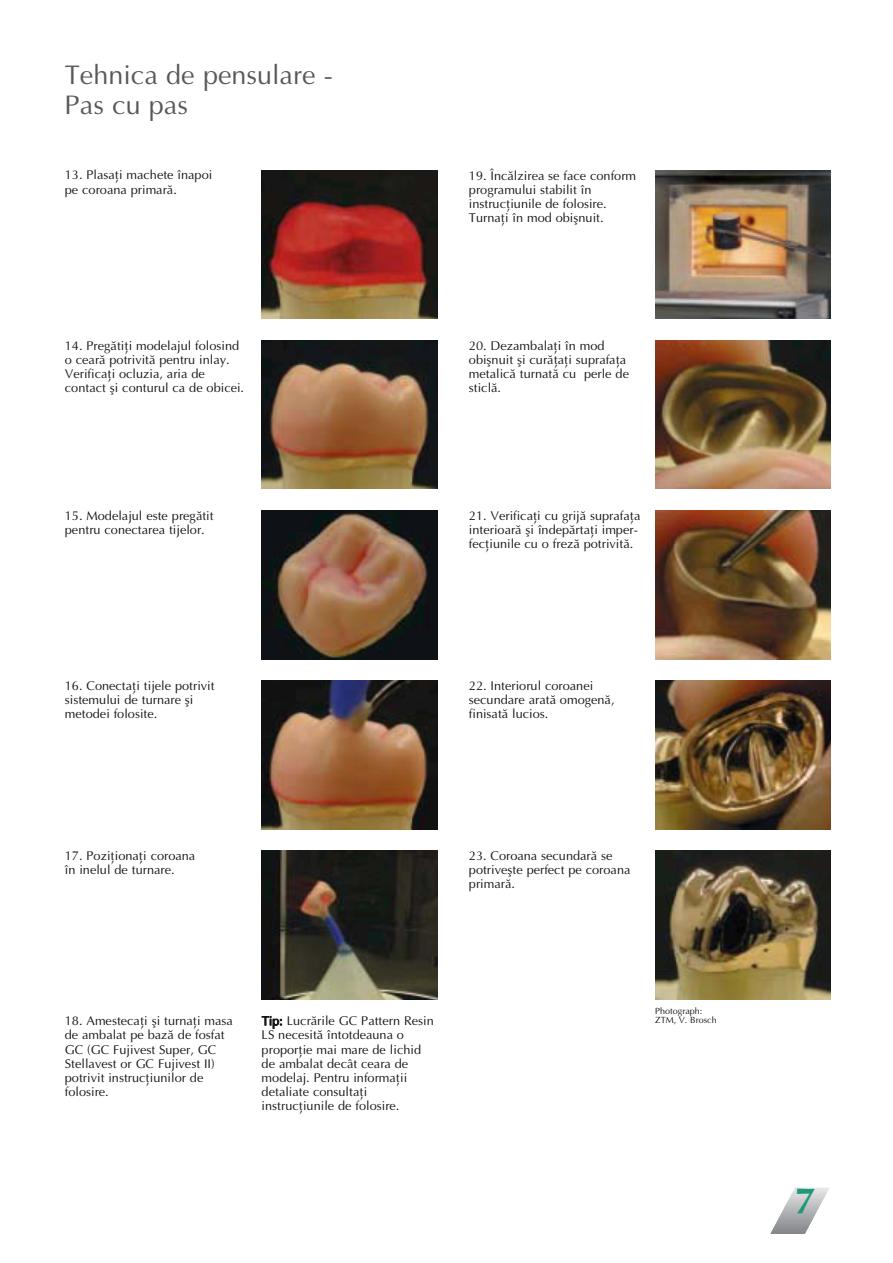
<style>
.page{position:relative;width:893px;height:1263px;background:#fff}
.page>*{position:absolute;margin:0;border:0;box-sizing:border-box;transform-origin:0 0}
.t1{font:700 36px "Optima BQ";color:#209979}
.t2{font:27px/30px "Optima L ROM";color:#57585b}
.t3{font:12.75px/14.1px "Optima L ROM";color:#151515}
.t4{font:9px/9px "Optima L ROM";color:#151515}
</style>
<div class="page">
<hr style="left:770px;top:1234px;width:36px;height:1px;background:#828487">
<hr style="left:770px;top:1233px;width:36px;height:1px;background:#838589">
<hr style="left:770px;top:1232px;width:37px;height:1px;background:#86878b">
<hr style="left:770px;top:1231px;width:37px;height:1px;background:#898a8d">
<hr style="left:770px;top:1230px;width:38px;height:1px;background:#8a8b8d">
<hr style="left:771px;top:1229px;width:37px;height:1px;background:#8b8d90">
<hr style="left:771px;top:1228px;width:38px;height:1px;background:#8d8e90">
<hr style="left:772px;top:1227px;width:37px;height:1px;background:#8f9093">
<hr style="left:772px;top:1226px;width:38px;height:1px;background:#8e9395">
<hr style="left:773px;top:1225px;width:38px;height:1px;background:#949698">
<hr style="left:774px;top:1224px;width:37px;height:1px;background:#95979b">
<hr style="left:774px;top:1223px;width:38px;height:1px;background:#9a9b9c">
<hr style="left:775px;top:1222px;width:37px;height:1px;background:#9a9b9e">
<hr style="left:775px;top:1221px;width:38px;height:1px;background:#9c9da0">
<hr style="left:776px;top:1220px;width:37px;height:1px;background:#9da0a4">
<hr style="left:776px;top:1219px;width:38px;height:1px;background:#9fa1a5">
<hr style="left:777px;top:1218px;width:37px;height:1px;background:#a2a4a9">
<hr style="left:777px;top:1217px;width:38px;height:1px;background:#a4a6a9">
<hr style="left:778px;top:1216px;width:37px;height:1px;background:#a8a9ab">
<hr style="left:778px;top:1215px;width:38px;height:1px;background:#a8aaad">
<hr style="left:779px;top:1214px;width:37px;height:1px;background:#abadaf">
<hr style="left:779px;top:1213px;width:38px;height:1px;background:#abafb1">
<hr style="left:780px;top:1212px;width:38px;height:1px;background:#b0b2b5">
<hr style="left:781px;top:1211px;width:37px;height:1px;background:#b4b5b7">
<hr style="left:781px;top:1210px;width:37px;height:1px;background:#b3b7b9">
<hr style="left:781px;top:1209px;width:38px;height:1px;background:#b6b7b9">
<hr style="left:782px;top:1208px;width:38px;height:1px;background:#b9babc">
<hr style="left:783px;top:1207px;width:37px;height:1px;background:#bbbdc1">
<hr style="left:783px;top:1206px;width:38px;height:1px;background:#bebec2">
<hr style="left:784px;top:1205px;width:37px;height:1px;background:#bfc2c4">
<hr style="left:784px;top:1204px;width:38px;height:1px;background:#c3c4c5">
<hr style="left:785px;top:1203px;width:37px;height:1px;background:#c6c6c8">
<hr style="left:785px;top:1202px;width:38px;height:1px;background:#c7c8c9">
<hr style="left:786px;top:1201px;width:37px;height:1px;background:#c9cbcd">
<hr style="left:786px;top:1200px;width:38px;height:1px;background:#cacbcd">
<hr style="left:787px;top:1199px;width:37px;height:1px;background:#ccced2">
<hr style="left:787px;top:1198px;width:38px;height:1px;background:#d0d1d3">
<hr style="left:788px;top:1197px;width:37px;height:1px;background:#d3d4d6">
<hr style="left:788px;top:1196px;width:38px;height:1px;background:#d4d5d7">
<hr style="left:789px;top:1195px;width:38px;height:1px;background:#d7d8da">
<hr style="left:789px;top:1194px;width:38px;height:1px;background:#d8d9db">
<hr style="left:790px;top:1193px;width:38px;height:1px;background:#dcdde0">
<hr style="left:791px;top:1192px;width:37px;height:1px;background:#dde0e1">
<hr style="left:791px;top:1191px;width:38px;height:1px;background:#e1e2e3">
<hr style="left:792px;top:1190px;width:37px;height:1px;background:#e4e6e6">
<hr style="left:792px;top:1189px;width:37px;height:1px;background:#e7e5e7">
<hr style="left:793px;top:1188px;width:36px;height:1px;background:#eae9eb">
<img style="left:655px;top:850px;width:175px;height:149px">
<img style="left:262px;top:170px;width:175px;height:149px">
<img style="left:262px;top:340px;width:175px;height:149px">
<img style="left:262px;top:510px;width:175px;height:149px">
<img style="left:262px;top:680px;width:175px;height:149px">
<img style="left:262px;top:850px;width:175px;height:149px">
<img style="left:655px;top:170px;width:175px;height:149px">
<img style="left:655px;top:340px;width:175px;height:149px">
<img style="left:655px;top:510px;width:175px;height:149px">
<img style="left:655px;top:680px;width:175px;height:149px">
<h2 class="t2" style="left:65px;top:64px;width:269px">Tehnica de pensulare -<br>Pas cu pas</h2>
<p class="t3" style="left:65px;top:170px;width:149px">13. Plasañi machete înapoi pe coroana primarã.</p>
<p class="t3" style="left:65px;top:340px;width:181px">14. Pregãtiñi modelajul folosind o cearã potrivitã pentru inlay.<br>Verificañi ocluzia, aria de contact ºi conturul ca de obicei.</p>
<p class="t3" style="left:65px;top:510px;width:150px">15. Modelajul este pregãtit pentru conectarea tijelor.</p>
<p class="t3" style="left:65px;top:680px;width:151px">16. Conectañi tijele potrivit sistemului de turnare ºi metodei folosite.</p>
<p class="t3" style="left:469px;top:170px;width:169px">19. Încãlzirea se face conform programului stabilit în instrucñiunile de folosire.<br>Turnañi în mod obiºnuit.</p>
<p class="t3" style="left:469px;top:340px;width:162px">20. Dezambalañi în mod obiºnuit ºi curãñañi suprafaña metalicã turnatã cu perle de sticlã.</p>
<p class="t3" style="left:469px;top:510px;width:173px">21. Verificañi cu grijã suprafaña interioarã ºi îndepãrtañi imper&shy;fecñiunile cu o frezã potrivitã.</p>
<p class="t3" style="left:469px;top:680px;width:147px">22. Interiorul coroanei secundare aratã omogenã, finisatã lucios.</p>
<p class="t3" style="left:65px;top:850px;width:132px">17. Poziñionañi coroana în inelul de turnare.</p>
<p class="t3" style="left:469px;top:850px;width:163px">23. Coroana secundarã se potriveºte perfect pe coroana primarã.</p>
<p class="t3" style="left:65px;top:1016px;width:169px">18. Amestecañi ºi turnañi masa de ambalat pe bazã de fosfat<br>GC (GC Fujivest Super, GC<br>Stellavest or GC Fujivest II) potrivit instrucñiunilor de folosire.</p>
<p class="t3" style="left:262px;top:1016px;width:174px">Tip: Lucrãrile GC Pattern Resin<br>LS necesitã întotdeauna o proporñie mai mare de lichid de ambalat decât ceara de modelaj. Pentru informañii detaliate consultañi instrucñiunile de folosire.</p>
<p class="t4" style="left:655px;top:1008px;width:63px">Photograph:<br>ZTM, V. Brosch</p>
<h1 class="t1" style="left:795px;top:1186px;width:21px">7</h1>
</div>
